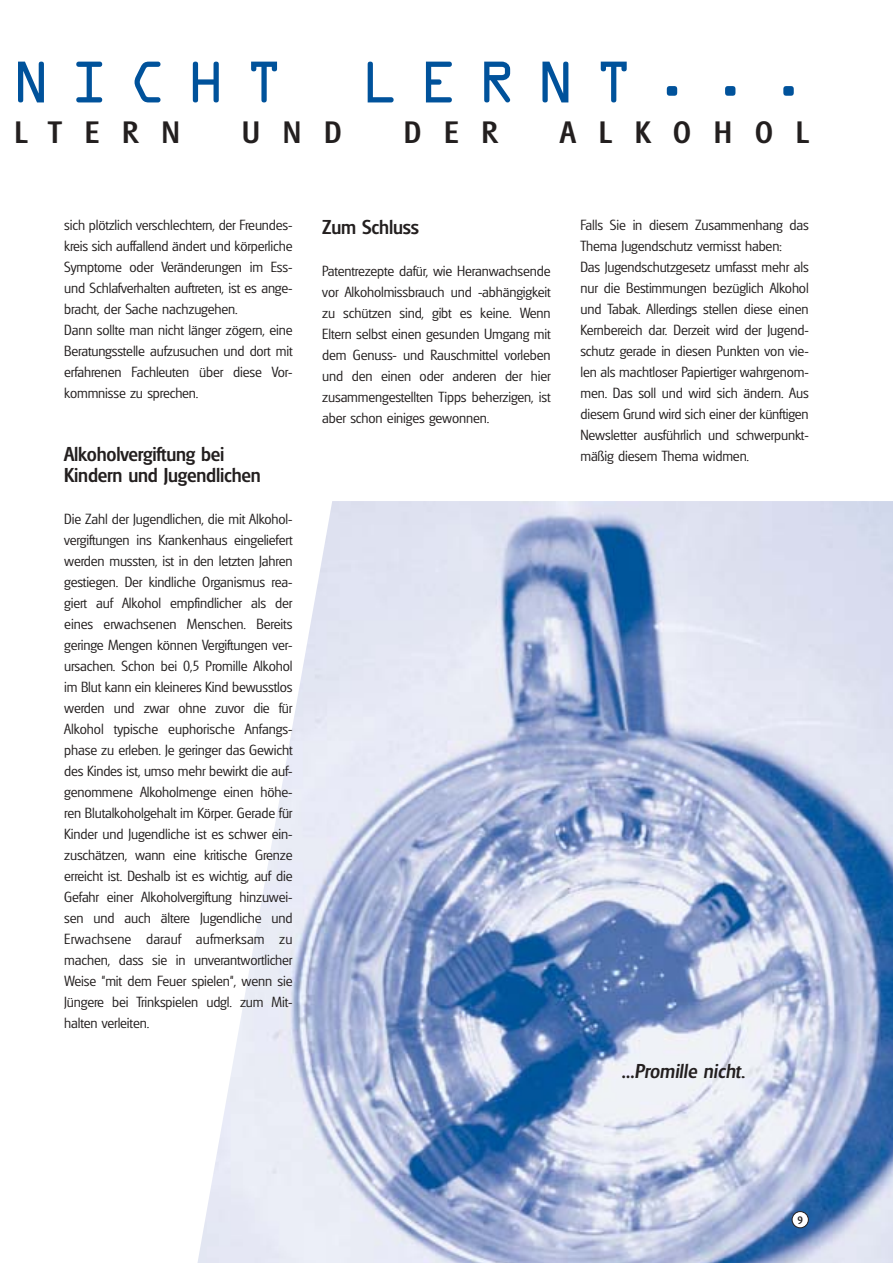
<style>
.page{position:relative;width:893px;height:1263px;background:#fff}
.page>*{position:absolute;margin:0;border:0;box-sizing:border-box;transform-origin:0 0}
.t1{font:52.5px "OCRA";letter-spacing:.39em;color:#00529b}
.t2{font:500 30px "Glasgow";letter-spacing:.775em;color:#231f1f}
.t3{font:500 19.5px/21px "Glasgow";letter-spacing:-.01em;color:#231f1f}
.t4{font:500 19.5px "Iglasgow";color:#231f1f}
.t5{font:300 14.25px/21px "Glasgow";letter-spacing:-.01em;color:#231f1f}
.t6{font:500 10.5px "Glasgow";color:#231f1f}
</style>
<div class="page">
<img style="left:197px;top:501px;width:695px;height:762px">
<div style="left:792px;top:1212px;width:16px;height:16px;background:#fff;border-radius:50%"></div>
<div style="left:791px;top:1211px;width:17px;height:17px;border:1px solid #231f1f;border-radius:50%"></div>
<h1 class="t1" style="left:12px;top:64px;width:272px">NICHT</h1>
<h1 class="t1" style="left:362px;top:64px;width:447px">LERNT...</h1>
<h2 class="t2" style="left:15px;top:121px;width:166px">LTERN</h2>
<h2 class="t2" style="left:242px;top:121px;width:101px">UND</h2>
<h2 class="t2" style="left:404px;top:121px;width:95px">DER</h2>
<h2 class="t2" style="left:560px;top:121px;width:250px">ALKOHOL</h2>
<p class="t5" style="left:64px;top:216px;width:230px">sich plötzlich verschlechtern, der Freundes&shy;kreis sich auffallend ändert und körperliche Symptome oder Veränderungen im Ess&shy;und Schlafverhalten auftreten, ist es ange&shy;bracht, der Sache nachzugehen.<br>Dann sollte man nicht länger zögern, eine Beratungsstelle aufzusuchen und dort mit erfahrenen Fachleuten über diese Vor&shy;kommnisse zu sprechen.</p>
<h3 class="t3" style="left:64px;top:446px;width:198px">Alkoholvergiftung bei<br>Kindern und Jugendlichen</h3>
<p class="t5" style="left:64px;top:510px;width:230px;text-align:justify">Die Zahl der Jugendlichen, die mit Alkohol&shy;vergiftungen ins Krankenhaus eingeliefert werden mussten, ist in den letzten Jahren gestiegen. Der kindliche Organismus rea&shy;giert auf Alkohol empfindlicher als der eines erwachsenen Menschen. Bereits geringe Mengen können Vergiftungen ver&shy;ursachen. Schon bei 0,5 Promille Alkohol im Blut kann ein kleineres Kind bewusstlos werden und zwar ohne zuvor die für Alkohol typische euphorische Anfangs&shy;phase zu erleben. Je geringer das Gewicht des Kindes ist, umso mehr bewirkt die auf&shy;genommene Alkoholmenge einen höhe&shy;ren Blutalkoholgehalt im Körper. Gerade für Kinder und Jugendliche ist es schwer ein&shy;zuschätzen, wann eine kritische Grenze erreicht ist. Deshalb ist es wichtig, auf die Gefahr einer Alkoholvergiftung hinzuwei&shy;sen und auch ältere Jugendliche und Erwachsene darauf aufmerksam zu machen, dass sie in unverantwortlicher Weise "mit dem Feuer spielen", wenn sie Jüngere bei Trinkspielen udgl. zum Mit&shy;halten verleiten.</p>
<h3 class="t3" style="left:322px;top:218px;width:98px">Zum Schluss</h3>
<p class="t5" style="left:322px;top:262px;width:230px;text-align:justify">Patentrezepte dafür, wie Heranwachsende vor Alkoholmissbrauch und -abhängigkeit zu schützen sind, gibt es keine. Wenn Eltern selbst einen gesunden Umgang mit dem Genuss- und Rauschmittel vorleben und den einen oder anderen der hier zusammengestellten Tipps beherzigen, ist aber schon einiges gewonnen.</p>
<p class="t5" style="left:580px;top:216px;width:230px">Falls Sie in diesem Zusammenhang das Thema Jugendschutz vermisst haben:<br>Das Jugendschutzgesetz umfasst mehr als nur die Bestimmungen bezüglich Alkohol und Tabak. Allerdings stellen diese einen Kernbereich dar. Derzeit wird der Jugend&shy;schutz gerade in diesen Punkten von vie&shy;len als machtloser Papiertiger wahrgenom&shy;men. Das soll und wird sich ändern. Aus diesem Grund wird sich einer der künftigen Newsletter ausführlich und schwerpunkt&shy;mäßig diesem Thema widmen.</p>
<h3 class="t4" style="left:621px;top:1064px;width:125px">…Promille nicht.</h3>
<p class="t6" style="left:797px;top:1216px;width:7px">9</p>
</div>
